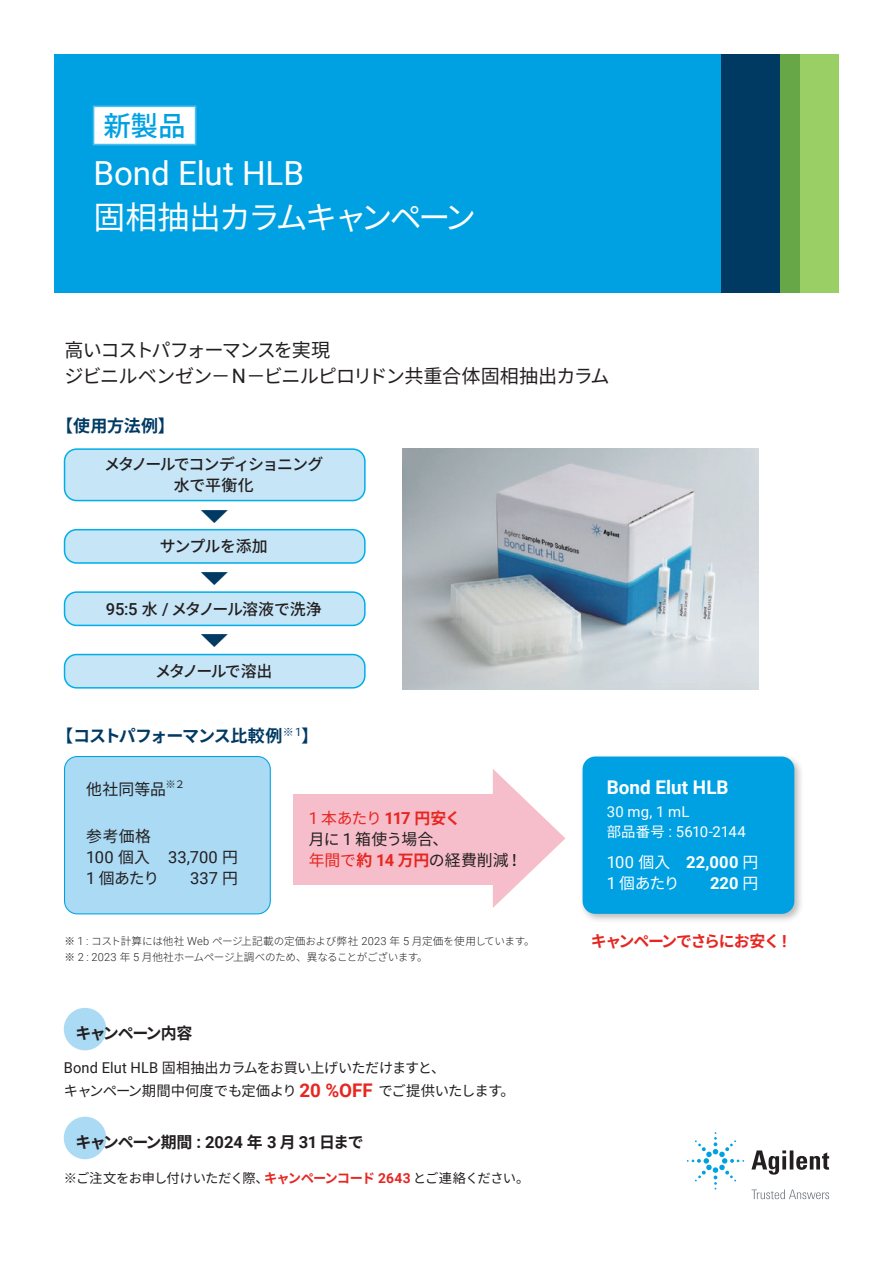
<style>
.page{position:relative;width:893px;height:1263px;background:#fff}
.page>*{position:absolute;margin:0;border:0;box-sizing:border-box;transform-origin:0 0}
.t1{font:33.15px "Roboto";letter-spacing:-.005em;color:#fff}
.t2{font:31.95px "Noto Sans CJ Kjp";letter-spacing:-.08em;color:#fff}
.t3{font:500 27.6px "Noto Sans CJ Kjp";color:#00a1e3}
.t4{font:19.2px/25.5px "Noto Sans CJ Kjp";letter-spacing:-.06em;color:#231f20}
.t5{font:700 18.9px "Roboto";letter-spacing:.005em;color:#fff}
.t6{font:700 16.95px "Noto Sans CJ Kjp";letter-spacing:-.055em;color:#003a63}
.t7{font:700 16.95px "Noto Sans CJ Kjp";letter-spacing:-.03em;color:#003a63}
.t8{font:16.5px "Roboto";letter-spacing:.01em;color:#231f20}
.t9{font:700 16.5px "Roboto";letter-spacing:.005em;color:#fff}
.t10{font:15.9px/21.1px "Noto Sans CJ Kjp";color:#231f20}
.t11{font:700 15.9px "Noto Sans CJ Kjp";letter-spacing:-.085em;color:#231f20}
.t12{font:500 15.9px/21.1px "Noto Sans CJ Kjp";letter-spacing:-.08em;color:#231f20;text-align:center}
.t13{font:500 15.9px "Noto Sans CJ Kjp";letter-spacing:-.055em;color:#231f20}
.t14{font:700 15.9px "Noto Sans CJ Kjp";letter-spacing:-.085em;color:#e72621}
.t15{font:500 15.9px "Noto Sans CJ Kjp";letter-spacing:-.12em;color:#231f20}
.t16{font:500 15.9px "Noto Sans CJ Kjp";letter-spacing:-.04em;color:#231f20}
.t17{font:15.9px "Noto Sans CJ Kjp";color:#fff}
.t18{font:15.9px "Noto Sans CJ Kjp";color:#003a63;scale:1.8 1}
.t19{font:15px "Roboto";letter-spacing:-.025em;color:#fff}
.t20{font:15px "Roboto";letter-spacing:.01em;color:#fff}
.t21{font:14.4px/23.1px "Noto Sans CJ Kjp";letter-spacing:-.045em;color:#231f20}
.t22{font:13.35px "Noto Sans CJ Kjp";letter-spacing:-.03em;color:#231f20}
.t23{font:300 10.65px/15.9px "Noto Sans CJ Kjp";letter-spacing:-.035em;color:#231f20}
.s1{font-family:"Roboto";font-size:19.95px}
.s2{font-family:"Roboto";font-size:16.65px}
.s3{font-family:"Noto Sans CJ Kjp";font-size:14.4px}
.s4{font-family:"Noto Sans CJ Kjp";font-size:15.9px}
.s5{font-family:"Roboto";font-size:16.5px}
.s6{font-family:"Roboto";font-size:16.5px;color:#e72621}
.s7{color:#e72621}
.s8{font-family:"Roboto";font-weight:700;font-size:16.5px;color:#e72621}
.s9{font-weight:700;color:#e72621}
.s10{font-weight:400}
.s11{font-family:"Noto Sans CJ Kjp";font-weight:400;font-size:15.9px}
.s12{font-family:"Roboto";font-size:11.1px}
.s13{font-family:"Roboto";font-size:14.85px}
.s14{font-family:"Roboto";font-weight:700;font-size:18.75px;color:#e72621}
.s15{font-family:"Roboto";font-weight:700;font-size:13.8px;color:#e72621}
</style>
<div class="page">
<svg style="left:751px;top:1150px;width:78px;height:24px"></svg>
<svg style="left:687px;top:1132px;width:57px;height:57px"></svg>
<svg style="left:751px;top:1189px;width:78px;height:10px"></svg>
<div style="left:54px;top:54px;width:667px;height:238px;background:#00a1e3"></div>
<div style="left:721px;top:54px;width:78px;height:238px;background:#003a63"></div>
<svg style="left:780px;top:54px;width:59px;height:238px;background:#88c15b"></svg>
<div style="left:64px;top:1117px;width:42px;height:42px;background:#aadaf4;border-radius:50%"></div>
<div style="left:64px;top:1008px;width:42px;height:42px;background:#aadaf4;border-radius:50%"></div>
<div style="left:65px;top:449px;width:300px;height:51px;background:#c6e6f8;border-radius:12px"></div>
<div style="left:64px;top:448px;width:302px;height:53px;border:2px solid #00aee8;border-radius:12px"></div>
<div style="left:65px;top:530px;width:300px;height:33px;background:#c6e6f8;border-radius:12px"></div>
<div style="left:64px;top:529px;width:302px;height:35px;border:2px solid #00aee8;border-radius:12px"></div>
<div style="left:65px;top:592px;width:300px;height:33px;background:#c6e6f8;border-radius:12px"></div>
<div style="left:64px;top:591px;width:302px;height:35px;border:2px solid #00aee8;border-radius:12px"></div>
<div style="left:65px;top:654px;width:300px;height:34px;background:#c6e6f8;border-radius:12px"></div>
<div style="left:64px;top:654px;width:302px;height:35px;border:2px solid #00aee8;border-radius:12px"></div>
<img style="left:402px;top:448px;width:357px;height:241px">
<div style="left:293px;top:794px;width:212px;height:91px;background:#f6beca"></div>
<div style="left:65px;top:756px;width:205px;height:158px;background:#aadaf4;border-radius:13px"></div>
<div style="left:64px;top:756px;width:207px;height:158px;border:1px solid #00a1e3;border-radius:13px"></div>
<div style="left:579px;top:753px;width:225px;height:170px;background:#231f20;opacity:.3"></div>
<div style="left:583px;top:756px;width:211px;height:158px;background:#00a1e3;border-radius:13px"></div>
<svg style="left:493px;top:769px;width:72px;height:139px"></svg>
<div style="left:94px;top:106px;width:102px;height:39px;background:#fff"></div>
<div style="left:93px;top:106px;width:103px;height:39px;border:2px solid #4bbeed"></div>
<h3 class="t3" style="left:103px;top:110px;width:84px">新製品</h3>
<h1 class="t1" style="left:94px;top:150px;width:212px">Bond Elut HLB</h1>
<h2 class="t2" style="left:94px;top:200px;width:384px">固相抽出カラムキャンペーン</h2>
<h3 class="t4" style="left:65px;top:338px;width:547px">高いコストパフォーマンスを実現<br>ジビニルベンゼン－<span class="s1">N</span>－ビニルピロリドン共重合体固相抽出カラム</h3>
<h3 class="t7" style="left:56px;top:416px;width:120px">【使用方法例】</h3>
<h3 class="t12" style="left:104px;top:454px;width:221px">メタノールでコンディショニング水で平衡化</h3>
<h3 class="t18" style="left:200px;top:507px;width:17px">▼</h3>
<h3 class="t16" style="left:160px;top:538px;width:109px">サンプルを添加</h3>
<h3 class="t18" style="left:200px;top:569px;width:17px">▼</h3>
<h3 class="t13" style="left:106px;top:600px;width:217px"><span class="s2">95:5</span> 水 <span class="s2">/</span> メタノール溶液で洗浄</h3>
<h3 class="t18" style="left:200px;top:631px;width:17px">▼</h3>
<h3 class="t15" style="left:155px;top:662px;width:119px">メタノールで溶出</h3>
<h3 class="t6" style="left:56px;top:726px;width:264px">【コストパフォーマンス比較例<sup>※</sup><sup>1</sup>】</h3>
<h3 class="t10" style="left:86px;top:778px;width:100px">他社同等品<sup>※２</sup></h3>
<h3 class="t5" style="left:607px;top:773px;width:123px">Bond Elut HLB</h3>
<h3 class="t20" style="left:607px;top:801px;width:84px">30 mg, 1 mL</h3>
<h3 class="t10" style="left:86px;top:825px;width:66px">参考価格</h3>
<h3 class="t19" style="left:607px;top:821px;width:141px"><span class="s3">部品番号</span> : 5610-2144</h3>
<h3 class="t8" style="left:86px;top:845px;width:153px">100 <span class="s4">個入</span> 33,700 <span class="s4">円</span></h3>
<h3 class="t10" style="left:86px;top:868px;width:74px"><span class="s5">1</span> 個あたり</h3>
<h3 class="t8" style="left:190px;top:866px;width:49px">337 <span class="s4">円</span></h3>
<h3 class="t10" style="left:309px;top:808px;width:215px"><span class="s6">1</span> <span class="s7">本あたり</span> <span class="s8">117</span> <span class="s9">円安く<br></span>月に <span class="s5">1</span> 箱使う場合、<br><span class="s7">年間で</span><span class="s9">約</span> <span class="s8">14</span> <span class="s9">万円</span>の経費削減！</h3>
<h3 class="t9" style="left:607px;top:851px;width:153px"><span class="s10">100</span> <span class="s11">個入</span> 22,000 <span class="s11">円</span></h3>
<h3 class="t17" style="left:607px;top:875px;width:74px"><span class="s5">1</span> 個あたり</h3>
<h3 class="t9" style="left:710px;top:872px;width:50px">220 <span class="s11">円</span></h3>
<p class="t23" style="left:64px;top:933px;width:472px">※ <span class="s12">1 :</span> コスト計算には他社 <span class="s12">Web</span> ページ上記載の定価および弊社 <span class="s12">2023</span> 年 <span class="s12">5</span> 月定価を使用しています。※ <span class="s12">2 : 2023</span> 年 <span class="s12">5</span> 月他社ホームページ上調べのため、異なることがございます。</p>
<h3 class="t11" style="left:75px;top:1025px;width:119px">キャンペーン内容</h3>
<h3 class="t21" style="left:64px;top:1056px;width:453px"><span class="s13">Bond Elut HLB</span> 固相抽出カラムをお買い上げいただけますと、<br>キャンペーン期間中何度でも定価より <span class="s14">20 %OFF</span> でご提供いたします。</h3>
<h3 class="t11" style="left:75px;top:1133px;width:290px">キャンペーン期間 <span class="s2">: 2024</span> 年 <span class="s2">3</span> 月 <span class="s2">31</span>日まで</h3>
<p class="t22" style="left:64px;top:1170px;width:467px">※ご注文をお申し付けいただく際、<span class="s9">キャンペーンコード</span> <span class="s15">2643</span> とご連絡ください。</p>
<h3 class="t14" style="left:591px;top:933px;width:197px">キャンペーンでさらにお安く <span class="s2">!</span></h3>
</div>
